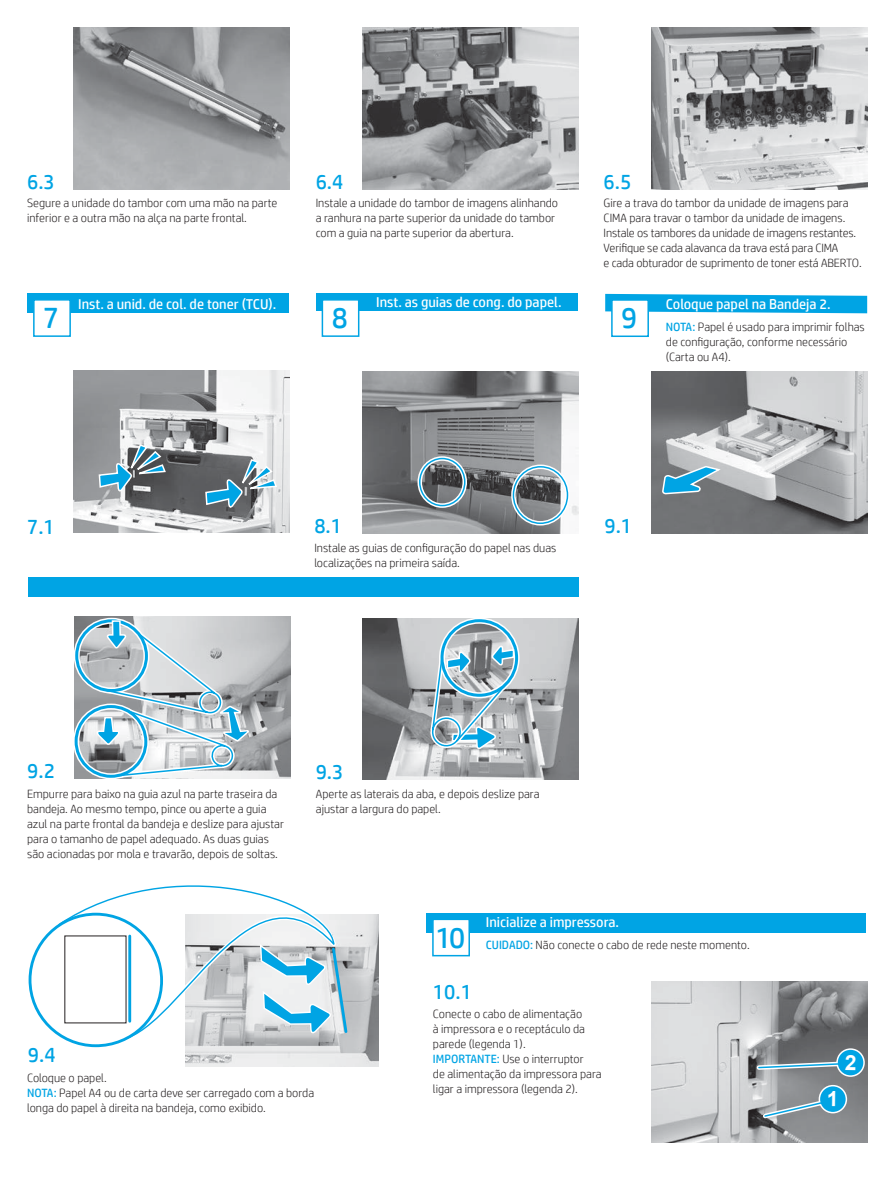
<style>
.page{position:relative;width:893px;height:1188px;background:#fff}
.page>*{position:absolute;margin:0;border:0;box-sizing:border-box;transform-origin:0 0}
.t1{font:30px "HP Simplified";color:#00a4e4}
.t2{font:21px "HP Simplified";color:#00a4e4}
.t3{font:14.25px "HP Simplified";color:#fff}
.t4{font:300 12px/15px "HP Simplified";color:#231f20}
.s1{font-weight:400;color:#00a4e4}
</style>
<div class="page">
<img style="left:363px;top:618px;width:216px;height:162px">
<img style="left:442px;top:621px;width:75px;height:74px">
<div style="left:439px;top:618px;width:81px;height:80px;border:6px solid #fff;border-radius:50%"></div>
<div style="left:440px;top:619px;width:78px;height:78px;border:3px solid #00a4e4;border-radius:50%"></div>
<svg style="left:428px;top:645px;width:87px;height:108px;background:#9fb7c1"></svg>
<img style="left:651px;top:371px;width:216px;height:162px">
<svg style="left:661px;top:465px;width:62px;height:29px;background:#68a2ba"></svg>
<img style="left:74px;top:617px;width:216px;height:161px">
<img style="left:77px;top:621px;width:20px;height:69px">
<img style="left:76px;top:707px;width:21px;height:69px">
<div style="left:74px;top:618px;width:76px;height:76px;border:6px solid #fff;border-radius:50%"></div>
<div style="left:75px;top:619px;width:73px;height:73px;border:3px solid #00a4e4;border-radius:50%"></div>
<div style="left:73px;top:703px;width:76px;height:76px;border:6px solid #fff;border-radius:50%"></div>
<svg style="left:97px;top:620px;width:152px;height:159px;background:#b9c9d1"></svg>
<img style="left:73px;top:28px;width:216px;height:161px">
<img style="left:363px;top:372px;width:216px;height:162px">
<svg style="left:415px;top:454px;width:157px;height:74px;background:#828a8f"></svg>
<img style="left:73px;top:371px;width:216px;height:162px">
<svg style="left:98px;top:443px;width:69px;height:51px;background:#7c939d"></svg>
<svg style="left:204px;top:458px;width:74px;height:52px;background:#8198a2"></svg>
<img style="left:186px;top:914px;width:192px;height:153px">
<svg style="left:65px;top:914px;width:278px;height:129px"></svg>
<svg style="left:57px;top:885px;width:279px;height:155px"></svg>
<svg style="left:127px;top:933px;width:222px;height:103px"></svg>
<img style="left:651px;top:982px;width:216px;height:161px">
<div style="left:819px;top:1086px;width:27px;height:27px;background:#00a4e4;border-radius:50%"></div>
<div style="left:818px;top:1085px;width:29px;height:29px;border:2px solid #fff;border-radius:50%"></div>
<div style="left:837px;top:1049px;width:27px;height:27px;background:#00a4e4;border-radius:50%"></div>
<div style="left:836px;top:1048px;width:29px;height:29px;border:2px solid #fff;border-radius:50%"></div>
<img style="left:651px;top:28px;width:216px;height:161px">
<img style="left:363px;top:28px;width:216px;height:161px">
<div style="left:316px;top:294px;width:262px;height:17px;background:#00a4e4"></div>
<div style="left:27px;top:294px;width:262px;height:19px;background:#00a4e4"></div>
<div style="left:33px;top:299px;width:38px;height:38px;background:#fff;border:2px solid #00a4e4"></div>
<div style="left:322px;top:299px;width:37px;height:38px;background:#fff;border:2px solid #00a4e4"></div>
<svg style="left:605px;top:294px;width:262px;height:19px;background:#13abe6"></svg>
<div style="left:611px;top:299px;width:38px;height:38px;background:#fff;border:2px solid #00a4e4"></div>
<div style="left:426px;top:913px;width:440px;height:20px;background:#00a4e4"></div>
<div style="left:432px;top:919px;width:38px;height:37px;background:#fff;border:2px solid #00a4e4"></div>
<div style="left:28px;top:578px;width:551px;height:19px;background:#00a4e4"></div>
<svg style="left:760px;top:1091px;width:75px;height:30px"></svg>
<svg style="left:754px;top:1054px;width:88px;height:18px;background:#81949d"></svg>
<h2 class="t2" style="left:27px;top:168px;width:29px">6.3</h2>
<h2 class="t2" style="left:316px;top:168px;width:29px">6.4</h2>
<h2 class="t2" style="left:604px;top:167px;width:29px">6.5</h2>
<p class="t4" style="left:27px;top:195px;width:252px">Segure a unidade do tambor com uma mão na parte inferior e a outra mão na alça na parte frontal.</p>
<p class="t4" style="left:316px;top:195px;width:244px">Instale a unidade do tambor de imagens alinhando a ranhura na parte superior da unidade do tambor com a guia na parte superior da abertura.</p>
<p class="t3" style="left:78px;top:294px;width:200px">Inst. a unid. de col. de toner (TCU).</p>
<p class="t3" style="left:376px;top:293px;width:187px">Inst. as guias de cong. do papel.</p>
<h1 class="t1" style="left:43px;top:298px;width:18px">7</h1>
<h1 class="t1" style="left:332px;top:298px;width:18px">8</h1>
<p class="t4" style="left:604px;top:195px;width:260px">Gire a trava do tambor da unidade de imagens para CIMA para travar o tambor da unidade de imagens.<br>Instale os tambores da unidade de imagens restantes.<br>Verifique se cada alavanca da trava está para CIMA<br>e cada obturador de suprimento de toner está ABERTO.</p>
<p class="t3" style="left:666px;top:295px;width:166px">Coloque papel na Bandeja 2.</p>
<p class="t4" style="left:666px;top:319px;width:200px"><span class="s1">NOTA:</span> Papel é usado para imprimir folhas de configuração, conforme necessário (Carta ou A4).</p>
<h1 class="t1" style="left:621px;top:298px;width:18px">9</h1>
<h2 class="t2" style="left:27px;top:513px;width:29px">7.1</h2>
<h2 class="t2" style="left:314px;top:512px;width:29px">8.1</h2>
<p class="t4" style="left:314px;top:540px;width:244px">Instale as guias de configuração do papel nas duas localizações na primeira saída.</p>
<h2 class="t2" style="left:604px;top:512px;width:29px">9.1</h2>
<h2 class="t2" style="left:27px;top:757px;width:29px">9.2</h2>
<h2 class="t2" style="left:316px;top:758px;width:29px">9.3</h2>
<p class="t4" style="left:27px;top:786px;width:258px">Empurre para baixo na guia azul na parte traseira da bandeja. Ao mesmo tempo, pince ou aperte a guia azul na parte frontal da bandeja e deslize para ajustar para o tamanho de papel adequado. As duas guias são acionadas por mola e travarão, depois de soltas.</p>
<p class="t4" style="left:316px;top:786px;width:225px">Aperte as laterais da aba, e depois deslize para ajustar a largura do papel.</p>
<h2 class="t2" style="left:28px;top:1041px;width:29px">9.4</h2>
<p class="t4" style="left:27px;top:1070px;width:288px">Coloque o papel.<br><span class="s1">NOTA:</span> Papel A4 ou de carta deve ser carregado com a borda longa do papel à direita na bandeja, como exibido.</p>
<h1 class="t1" style="left:436px;top:918px;width:31px">10</h1>
<h2 class="t2" style="left:433px;top:978px;width:41px">10.1</h2>
<p class="t3" style="left:486px;top:913px;width:135px">Inicialize a impressora.</p>
<p class="t4" style="left:486px;top:937px;width:265px"><span class="s1">CUIDADO:</span> Não conecte o cabo de rede neste momento.</p>
<p class="t4" style="left:433px;top:1006px;width:170px">Conecte o cabo de alimentação<br>à impressora e o receptáculo da parede (legenda 1).<br><span class="s1">IMPORTANTE:</span> Use o interruptor<br>de alimentação da impressora para ligar a impressora (legenda 2).</p>
</div>
